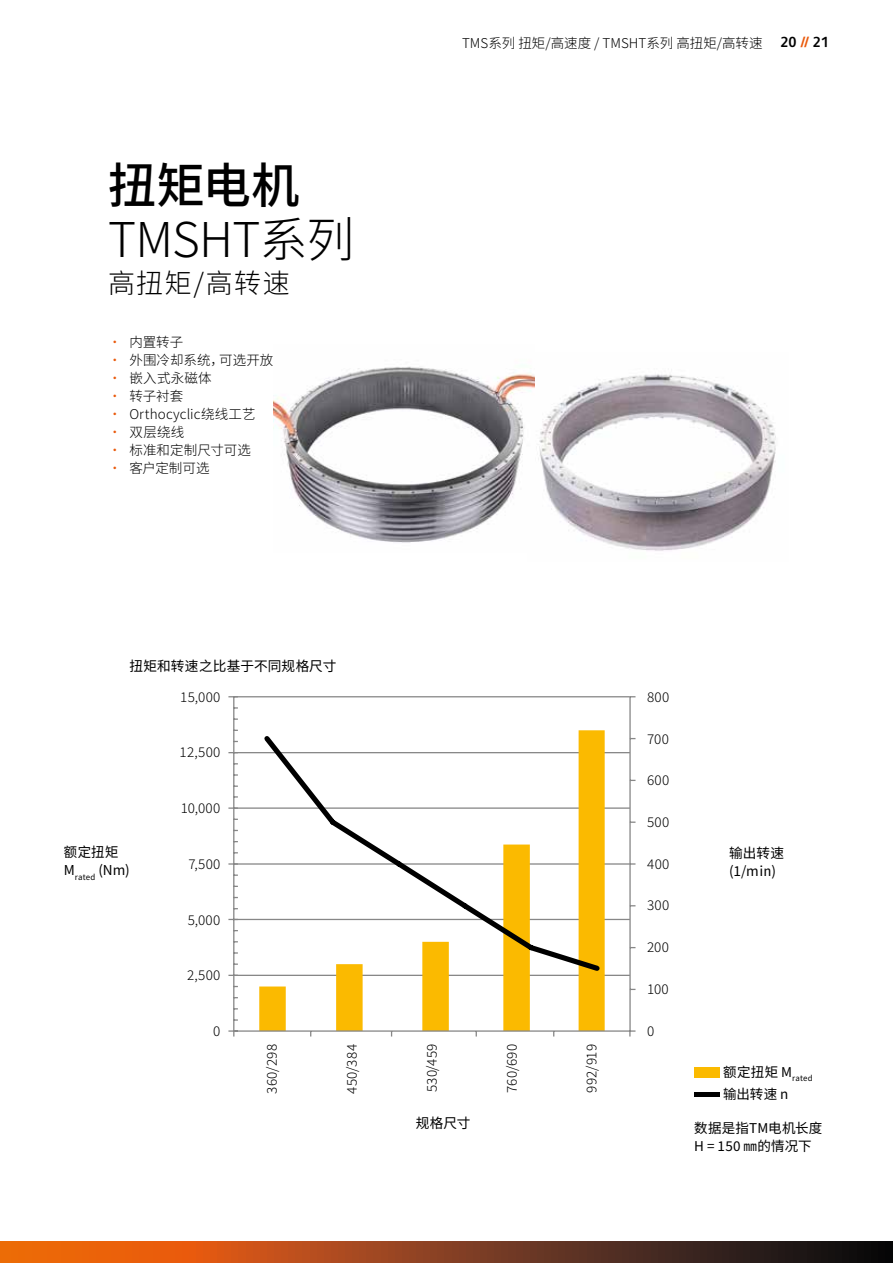
<style>
.page{position:relative;width:893px;height:1263px;background:#fff}
.page>*{position:absolute;margin:0;border:0;box-sizing:border-box;transform-origin:0 0}
.t1{font:100 48px/54px "Noto Sans CJ Ksc";letter-spacing:-.015em;color:#000}
.t2{font:100 27px "Noto Sans CJ Ksc";letter-spacing:.055em;color:#000}
.t3{font:100 13.65px/18px "Noto Sans CJ Ksc";letter-spacing:.01em;color:#000}
.t4{font:100 13.5px/21.9px "Noto Sans CJ Ksc";letter-spacing:.015em;color:#000}
.s1{color:#ea5a0c}
.s2{font-family:"FS Matthew";font-weight:500;font-size:15px}
.s3{font-family:"FS Matthew";font-weight:500;font-size:15px;color:#ea5a0c}
</style>
<div class="page">
<img style="left:538px;top:374px;width:238px;height:177px">
<hr style="left:234px;top:696px;width:396px;height:1px;background:#878787">
<hr style="left:234px;top:752px;width:396px;height:1px;background:#878787">
<hr style="left:234px;top:807px;width:396px;height:2px;background:#878787">
<hr style="left:234px;top:863px;width:396px;height:2px;background:#878787">
<hr style="left:234px;top:919px;width:396px;height:1px;background:#878787">
<hr style="left:234px;top:975px;width:396px;height:1px;background:#878787">
<svg style="left:259px;top:730px;width:346px;height:300px"></svg>
<hr style="left:629px;top:697px;width:2px;height:334px;background:#878787">
<hr style="left:233px;top:697px;width:1px;height:334px;background:#878787">
<svg style="left:228px;top:807px;width:10px;height:2px"></svg>
<svg style="left:228px;top:863px;width:10px;height:2px"></svg>
<hr style="left:234px;top:1030px;width:396px;height:2px;background:#878787">
<svg style="left:629px;top:1030px;width:6px;height:6px"></svg>
<svg style="left:228px;top:1030px;width:7px;height:6px"></svg>
<svg style="left:260px;top:731px;width:343px;height:244px"></svg>
<img style="left:274px;top:366px;width:261px;height:177px">
<div style="left:694px;top:1067px;width:26px;height:10px;background:#fbba00"></div>
<hr style="left:694px;top:1093px;width:26px;height:4px;background:#000">
<svg style="left:0;top:1242px;width:893px;height:21px;background:#873e18"></svg>
<h1 class="t1" style="left:108px;top:159px;width:248px">扭矩电机<br>TMSHT系列</h1>
<h2 class="t2" style="left:108px;top:268px;width:183px">高扭矩/高转速</h2>
<p class="t4" style="left:108px;top:331px;width:77px"><span class="s1">•</span> 内置转子</p>
<p class="t4" style="left:108px;top:349px;width:200px"><span class="s1">•</span> 外围冷却系统，可选开放/封闭</p>
<p class="t4" style="left:108px;top:367px;width:105px"><span class="s1">•</span> 嵌入式永磁体</p>
<p class="t4" style="left:108px;top:385px;width:77px"><span class="s1">•</span> 转子衬套</p>
<p class="t4" style="left:108px;top:403px;width:149px"><span class="s1">•</span> Orthocyclic绕线工艺</p>
<p class="t4" style="left:108px;top:421px;width:78px"><span class="s1">•</span> 双层绕线</p>
<p class="t4" style="left:108px;top:439px;width:144px"><span class="s1">•</span> 标准和定制尺寸可选</p>
<p class="t4" style="left:108px;top:457px;width:103px"><span class="s1">•</span> 客户定制可选</p>
<p class="t3" style="left:129px;top:657px;width:208px">扭矩和转速之比基于不同规格尺寸</p>
<p class="t4" style="left:462px;top:32px;width:369px">TMS系列扭矩/高速度 / TMSHT系列高扭矩/高转速 <span class="s2">20</span> <span class="s3">//</span> <span class="s2">21</span></p>
<p class="t4" style="left:180px;top:686px;width:42px">15,000</p>
<p class="t4" style="left:647px;top:686px;width:24px">800</p>
<p class="t4" style="left:647px;top:728px;width:23px">700</p>
<p class="t4" style="left:647px;top:770px;width:24px">600</p>
<p class="t4" style="left:647px;top:811px;width:24px">500</p>
<p class="t4" style="left:647px;top:853px;width:24px">400</p>
<p class="t4" style="left:647px;top:895px;width:24px">300</p>
<p class="t4" style="left:647px;top:936px;width:24px">200</p>
<p class="t4" style="left:647px;top:978px;width:23px">100</p>
<p class="t4" style="left:647px;top:1020px;width:9px">0</p>
<p class="t4" style="left:180px;top:742px;width:42px">12,500</p>
<p class="t4" style="left:181px;top:797px;width:41px">10,000</p>
<p class="t3" style="left:64px;top:843px;width:68px">额定扭矩<br>M<sub>rated</sub> (Nm)</p>
<p class="t3" style="left:729px;top:844px;width:57px">输出转速(1/min)</p>
<p class="t4" style="left:188px;top:853px;width:34px">7,500</p>
<p class="t4" style="left:188px;top:909px;width:34px">5,000</p>
<p class="t4" style="left:187px;top:965px;width:35px">2,500</p>
<p class="t4" style="left:213px;top:1021px;width:9px">0</p>
<p class="t4" style="left:261px;top:1093px;width:51px;rotate:-90deg">360/298</p>
<p class="t4" style="left:341px;top:1094px;width:51px;rotate:-90deg">450/384</p>
<p class="t4" style="left:421px;top:1092px;width:50px;rotate:-90deg">530/459</p>
<p class="t4" style="left:501px;top:1092px;width:50px;rotate:-90deg">760/690</p>
<p class="t4" style="left:581px;top:1093px;width:50px;rotate:-90deg">992/919</p>
<p class="t3" style="left:416px;top:1114px;width:56px">规格尺寸</p>
<p class="t4" style="left:723px;top:1061px;width:91px">额定扭矩 M<sub>rated</sub>输出转速 n</p>
<p class="t4" style="left:694px;top:1120px;width:130px;line-height:18px">数据是指TM电机长度<br>H = 150 mm的情况下</p>
</div>
